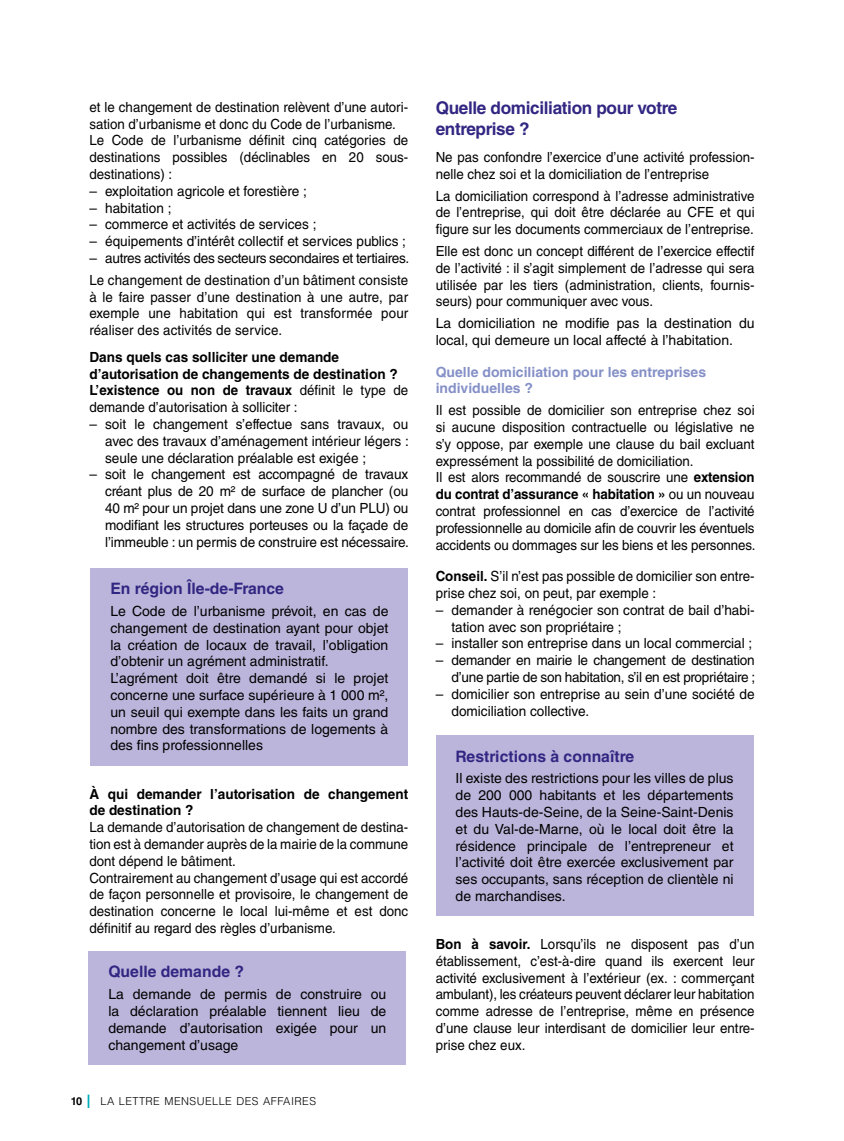
<style>
.page{position:relative;width:844px;height:1141px;background:#fff}
.page>*{position:absolute;margin:0;border:0;box-sizing:border-box;transform-origin:0 0}
._012_encadre_texte{font:700 17.5px/21px "Helvetica LT Std";letter-spacing:-.02em;color:#312783}
._011_encadre_titre{font:700 15.75px "Helvetica LT Std";color:#312783}
._03_texte{font:14px/16.8px "Helvetica LT Std";color:#000;text-align:justify;scale:.95 1}
._012_encadre_texte-2{font:14px/16.8px "Helvetica LT Std";color:#000;text-align:justify}
._03_texte-2{font:14px/16.8px "Helvetica LT Std";color:#000;text-align:justify}
._03_texte-3{font:14px/16.8px "Helvetica LT Std";letter-spacing:-.02em;color:#000;text-align:right}
._09-t2{font:700 14px/16.8px "Helvetica LT Std";color:#000}
._012_encadre_texte-3{font:700 14px/16.8px "Helvetica LT Std";color:#000}
._09_t1{font:700 14px/16.8px "Helvetica LT Std";color:#8590c7}
.t1{font:300 10.85px "Helvetica LT Std";letter-spacing:.04em;color:#000}
.t2{font:700 10.85px "Helvetica LT Std";color:#000}
.s1{font-weight:700}
</style>
<div class="page">
<svg style="left:88px;top:1095px;width:1px;height:13px"></svg>
<div style="left:435px;top:735px;width:318px;height:181px;background:#bcb5db"></div>
<div style="left:90px;top:568px;width:318px;height:197px;background:#bcb5db"></div>
<div style="left:88px;top:951px;width:318px;height:113px;background:#bcb5db"></div>
<p class="_03_texte" style="left:89px;top:98px;width:337px">et le changement de destination relèvent d’une autori&shy;sation d’urbanisme et donc du Code de l’urbanisme.</p>
<p class="_03_texte" style="left:89px;top:132px;width:337px">Le Code de l’urbanisme définit cinq catégories de destinations possibles (déclinables en 20 sous&shy;destinations) :</p>
<p class="_03_texte-2" style="left:89px;top:182px;width:219px">– exploitation agricole et forestière ;</p>
<p class="_03_texte-2" style="left:89px;top:199px;width:84px">– habitation ;</p>
<p class="_03_texte-2" style="left:89px;top:216px;width:228px">– commerce et activités de services ;</p>
<p class="_03_texte-2" style="left:89px;top:233px;width:318px">– équipements d’intérêt collectif et services publics ;</p>
<p class="_03_texte-3" style="left:89px;top:250px;width:321px">– autres activités des secteurs secondaires et tertiaires.</p>
<p class="_03_texte" style="left:89px;top:271px;width:337px">Le changement de destination d’un bâtiment consiste à le faire passer d’une destination à une autre, par exemple une habitation qui est transformée pour réaliser des activités de service.</p>
<p class="_09-t2" style="left:89px;top:348px;width:310px">Dans quels cas solliciter une demande d’autorisation de changements de destination ?</p>
<p class="_03_texte" style="left:89px;top:382px;width:337px"><span class="s1">L’existence ou non de travaux</span> définit le type de demande d’autorisation à solliciter :</p>
<p class="_03_texte-2" style="left:105px;top:416px;width:305px;text-indent:-16px">– soit le changement s’effectue sans travaux, ou avec des travaux d’aménagement intérieur légers : seule une déclaration préalable est exigée ;</p>
<p class="_03_texte-2" style="left:105px;top:466px;width:305px;text-indent:-16px">– soit le changement est accompagné de travaux créant plus de 20 m² de surface de plancher (ou 40 m² pour un projet dans une zone U d’un PLU) ou modifiant les structures porteuses ou la façade de l’immeuble : un permis de construire est nécessaire.</p>
<p class="_011_encadre_titre" style="left:110px;top:579px;width:175px">En région Île-de-France</p>
<p class="_012_encadre_texte-2" style="left:110px;top:603px;width:279px">Le Code de l’urbanisme prévoit, en cas de changement de destination ayant pour objet la création de locaux de travail, l’obligation d’obtenir un agrément administratif.</p>
<p class="_012_encadre_texte-2" style="left:110px;top:670px;width:279px">L’agrément doit être demandé si le projet concerne une surface supérieure à 1 000 m², un seuil qui exempte dans les faits un grand nombre des transformations de logements à des fins professionnelles</p>
<p class="_012_encadre_texte-3" style="left:89px;top:785px;width:320px">À qui demander l’autorisation de changement de destination ?</p>
<p class="_03_texte" style="left:89px;top:819px;width:337px">La demande d’autorisation de changement de destina&shy;tion est à demander auprès de la mairie de la commune dont dépend le bâtiment.</p>
<p class="_03_texte" style="left:89px;top:869px;width:337px">Contrairement au changement d’usage qui est accordé de façon personnelle et provisoire, le changement de destination concerne le local lui-même et est donc définitif au regard des règles d’urbanisme.</p>
<p class="_011_encadre_titre" style="left:108px;top:962px;width:137px">Quelle demande ?</p>
<p class="_012_encadre_texte-2" style="left:108px;top:986px;width:279px">La demande de permis de construire ou la déclaration préalable tiennent lieu de demande d’autorisation exigée pour un changement d’usage</p>
<p class="t2" style="left:71px;top:1095px;width:13px">10</p>
<p class="t1" style="left:100px;top:1095px;width:217px">LA LETTRE MENSUELLE DES AFFAIRES</p>
<p class="_012_encadre_texte" style="left:435px;top:97px;width:243px">Quelle domiciliation pour votre entreprise ?</p>
<p class="_03_texte" style="left:435px;top:149px;width:337px">Ne pas confondre l’exercice d’une activité profession&shy;nelle chez soi et la domiciliation de l’entreprise</p>
<p class="_03_texte" style="left:435px;top:187px;width:337px">La domiciliation correspond à l’adresse administrative de l’entreprise, qui doit être déclarée au CFE et qui figure sur les documents commerciaux de l’entreprise.</p>
<p class="_03_texte" style="left:435px;top:243px;width:337px">Elle est donc un concept différent de l’exercice effectif de l’activité : il s’agit simplement de l’adresse qui sera utilisée par les tiers (administration, clients, fournis&shy;seurs) pour communiquer avec vous.</p>
<p class="_012_encadre_texte-2" style="left:435px;top:315px;width:320px">La domiciliation ne modifie pas la destination du local, qui demeure un local affecté à l’habitation.</p>
<p class="_09_t1" style="left:435px;top:363px;width:272px">Quelle domiciliation pour les entreprises individuelles ?</p>
<p class="_03_texte" style="left:435px;top:402px;width:337px">Il est possible de domicilier son entreprise chez soi si aucune disposition contractuelle ou législative ne s’y oppose, par exemple une clause du bail excluant expressément la possibilité de domiciliation.</p>
<p class="_03_texte" style="left:435px;top:469px;width:338px">Il est alors recommandé de souscrire une <span class="s1">extension du contrat d’assurance « habitation »</span> ou un nouveau contrat professionnel en cas d’exercice de l’activité professionnelle au domicile afin de couvrir les éventuels accidents ou dommages sur les biens et les personnes.</p>
<p class="_03_texte" style="left:435px;top:568px;width:337px"><span class="s1">Conseil.</span> S’il n’est pas possible de domicilier son entre&shy;prise chez soi, on peut, par exemple :</p>
<p class="_03_texte-2" style="left:451px;top:601px;width:304px;text-indent:-16px">– demander à renégocier son contrat de bail d’habi&shy;tation avec son propriétaire ;</p>
<p class="_03_texte-2" style="left:435px;top:635px;width:318px">– installer son entreprise dans un local commercial ;</p>
<p class="_03_texte-3" style="left:435px;top:652px;width:321px">– demander en mairie le changement de destination d’une partie de son habitation, s’il en est propriétaire ;</p>
<p class="_03_texte-2" style="left:451px;top:685px;width:304px;text-indent:-16px">– domicilier son entreprise au sein d’une société de domiciliation collective.</p>
<p class="_011_encadre_titre" style="left:455px;top:746px;width:180px">Restrictions à connaître</p>
<p class="_012_encadre_texte-2" style="left:455px;top:770px;width:279px">Il existe des restrictions pour les villes de plus de 200 000 habitants et les départements des Hauts-de-Seine, de la Seine-Saint-Denis et du Val-de-Marne, où le local doit être la résidence principale de l’entrepreneur et l’activité doit être exercée exclusivement par ses occupants, sans réception de clientèle ni de marchandises.</p>
<p class="_03_texte" style="left:435px;top:936px;width:337px"><span class="s1">Bon à savoir.</span> Lorsqu’ils ne disposent pas d’un établissement, c’est-à-dire quand ils exercent leur activité exclusivement à l’extérieur (ex. : commerçant ambulant), les créateurs peuvent déclarer leur habitation comme adresse de l’entreprise, même en présence d’une clause leur interdisant de domicilier leur entre&shy;prise chez eux.</p>
</div>
